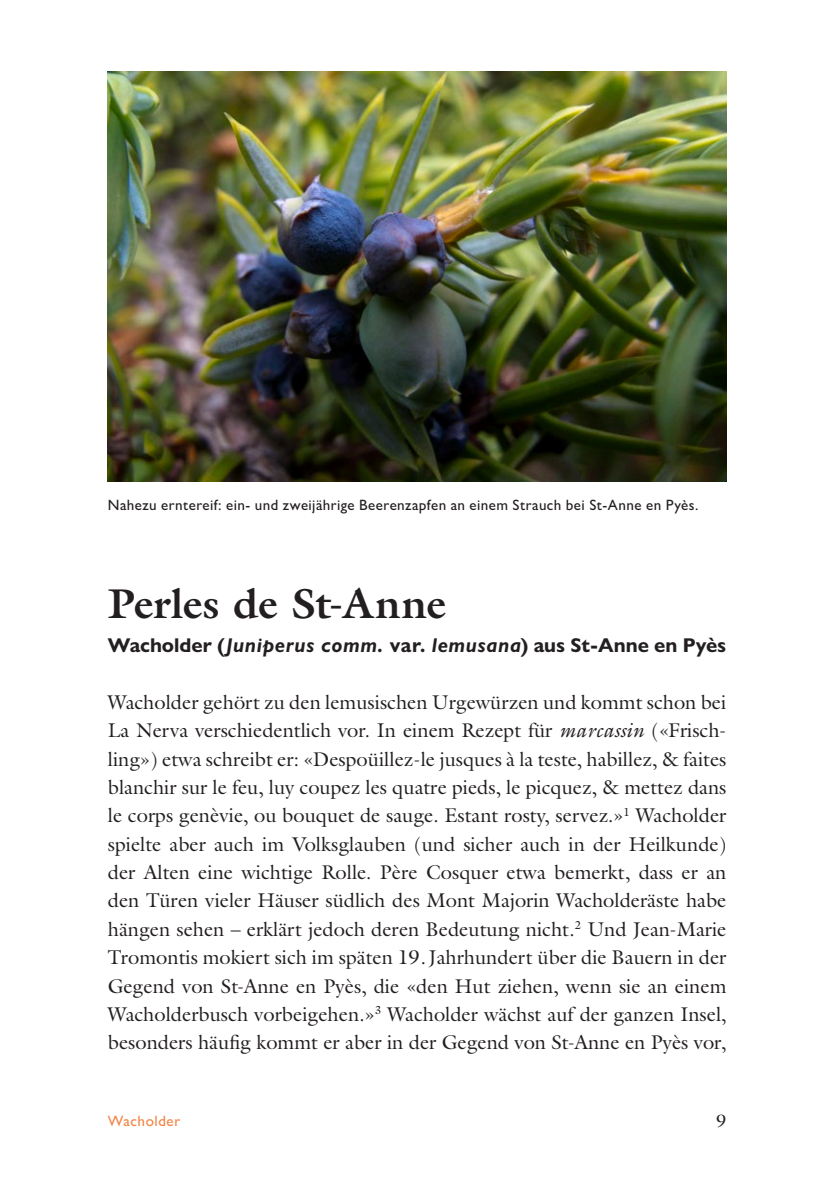
<style>
.page{position:relative;width:840px;height:1191px;background:#fff}
.page>*{position:absolute;margin:0;border:0;box-sizing:border-box;transform-origin:0 0}
.Titel{font:700 42px "Galliard Pro";letter-spacing:-.005em;color:#231f20}
.Lauftext_stumpf{font:20px/28.4px "Galliard Pro";color:#231f20;text-align:justify}
.Unterzeile{font:700 20px "Gill Sans Nova";color:#231f20}
.t1{font:18px "Galliard Pro";color:#231f20}
.Bildlegende{font:500 15px "Gill Sans Nova";letter-spacing:.03em;color:#231f20}
.t2{font:500 15px "Gill Sans Nova";letter-spacing:.035em;color:#f58345}
.s1{font-style:italic}
</style>
<div class="page">
<img style="left:108px;top:71px;width:618px;height:411px">
<p class="Bildlegende" style="left:108px;top:496px;width:591px">Nahezu erntereif: ein- und zweijährige Beerenzapfen an einem Strauch bei St-Anne en Pyès.</p>
<p class="Titel" style="left:108px;top:576px;width:339px">Perles de St-Anne</p>
<p class="Unterzeile" style="left:108px;top:633px;width:619px">Wacholder (<span class="s1">Juniperus comm.</span> var. <span class="s1">lemusana</span>) aus St-Anne en Pyès</p>
<p class="Lauftext_stumpf" style="left:108px;top:687px;width:619px">Wacholder gehört zu den lemusischen Urgewürzen und kommt schon bei La Nerva verschiedentlich vor. In einem Rezept für <span class="s1">marcassin</span> («Frisch&shy;ling») etwa schreibt er: «Despoüillez-le jusques à la teste, habillez, &amp; faites blanchir sur le feu, luy coupez les quatre pieds, le picquez, &amp; mettez dans le corps genèvie, ou bouquet de sauge. Estant rosty, servez.»<sup>1</sup> Wacholder spielte aber auch im Volksglauben (und sicher auch in der Heilkunde) der Alten eine wichtige Rolle. Père Cosquer etwa bemerkt, dass er an den Türen vieler Häuser südlich des Mont Majorin Wacholderäste habe hängen sehen – erklärt jedoch deren Bedeutung nicht.<sup>2</sup> Und Jean-Marie Tromontis mokiert sich im späten 19. Jahrhundert über die Bauern in der Gegend von St-Anne en Pyès, die «den Hut ziehen, wenn sie an einem Wacholderbusch vorbeigehen.»<sup>3</sup> Wacholder wächst auf der ganzen Insel, besonders häufig kommt er aber in der Gegend von St-Anne en Pyès vor,</p>
<p class="t2" style="left:108px;top:1111px;width:74px">Wacholder</p>
<p class="t1" style="left:716px;top:1108px;width:12px">9</p>
</div>
